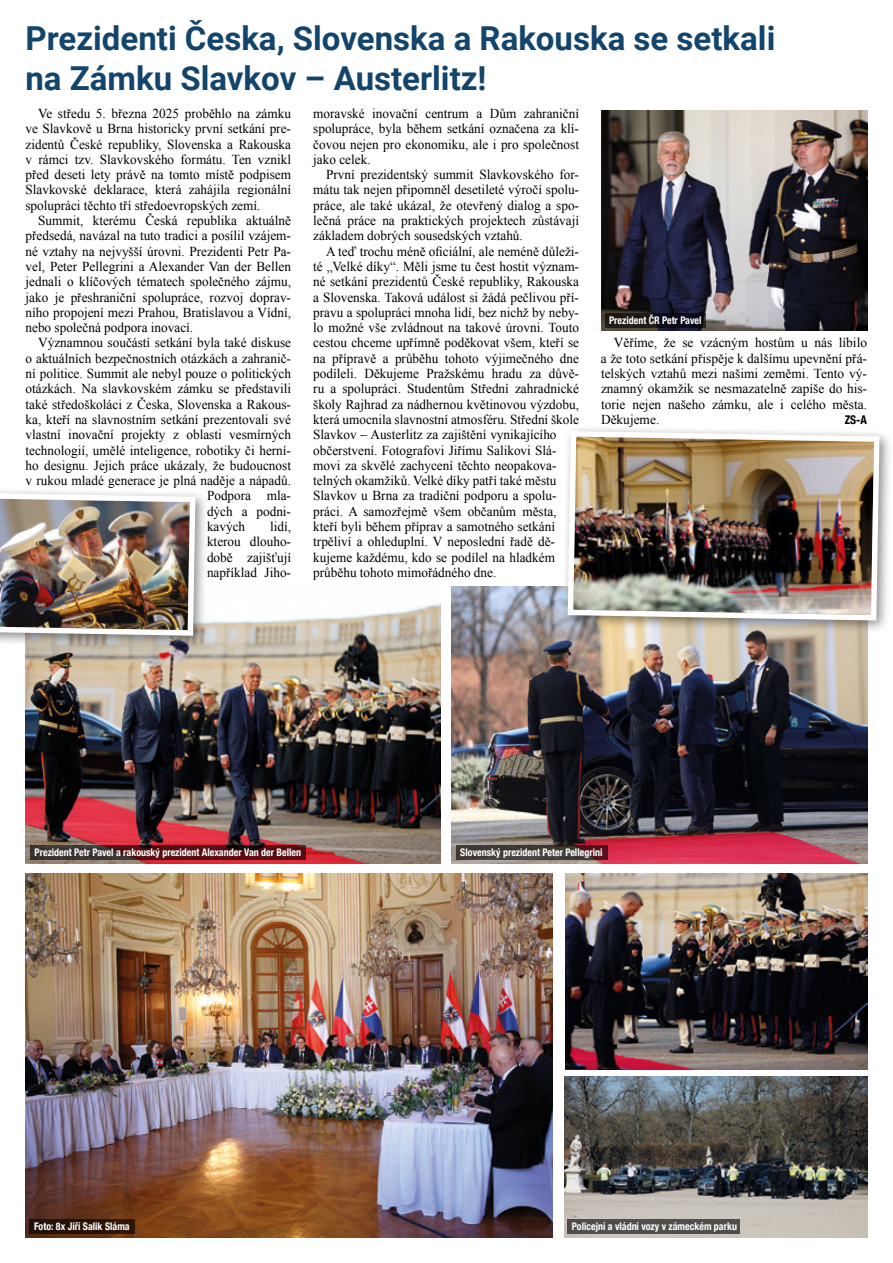
<style>
.page{position:relative;width:893px;height:1263px;background:#fff}
.page>*{position:absolute;margin:0;border:0;box-sizing:border-box;transform-origin:0 0}
.t1{font:700 33px/39.6px "Roboto";color:#13446b}
.t2{font:13.65px/15.3px "Times New Roman";color:#000;text-align:justify}
.t3{font:700 condensed 12px "Helvetica Neue LT Com";color:#000}
.t4{font:700 condensed 10.5px "Helvetica Neue LT Com";color:#fff;scale:.95 1}
</style>
<div class="page">
<img style="left:452px;top:586px;width:113px;height:277px">
<img style="left:198px;top:874px;width:355px;height:363px">
<img style="left:601px;top:111px;width:266px;height:220px">
<img style="left:198px;top:602px;width:243px;height:261px">
<div style="left:562px;top:424px;width:331px;height:210px;background:#000;opacity:.45"></div>
<img style="left:565px;top:428px;width:317px;height:807px">
<div style="left:0;top:487px;width:209px;height:162px;background:#000;opacity:.45"></div>
<img style="left:0;top:487px;width:198px;height:751px">
<div style="left:30px;top:1219px;width:105px;height:15px;background:#261307"></div>
<div style="left:568px;top:1219px;width:172px;height:15px;background:#514e4b"></div>
<svg style="left:605px;top:313px;width:101px;height:14px"></svg>
<svg style="left:30px;top:845px;width:276px;height:15px;background:#491a1b"></svg>
<svg style="left:456px;top:845px;width:152px;height:15px;background:#433532"></svg>
<h1 class="t1" style="left:26px;top:18px;width:751px">Prezidenti Česka, Slovenska a Rakouska se setkali na Zámku Slavkov – Austerlitz!</h1>
<p class="t2" style="left:25px;top:105px;width:267px;text-indent:13px">Ve středu 5. března 2025 proběhlo na zámku ve Slavkově u Brna historicky první setkání pre&shy;zidentů České republiky, Slovenska a Rakouska v rámci tzv. Slavkovského formátu. Ten vznikl před deseti lety právě na tomto místě podpisem Slavkovské deklarace, která zahájila regionální spolupráci těchto tří středoevropských zemí.</p>
<p class="t2" style="left:25px;top:213px;width:267px;text-indent:13px">Summit, kterému Česká republika aktuálně předsedá, navázal na tuto tradici a posílil vzájem&shy;né vztahy na nejvyšší úrovni. Prezidenti Petr Pa&shy;vel, Peter Pellegrini a Alexander Van der Bellen jednali o klíčových tématech společného zájmu, jako je přeshraniční spolupráce, rozvoj doprav&shy;ního propojení mezi Prahou, Bratislavou a Vídní, nebo společná podpora inovací.</p>
<p class="t2" style="left:38px;top:335px;width:254px">Významnou součástí setkání byla také diskuse</p>
<p class="t2" style="left:26px;top:350px;width:267px">o aktuálních bezpečnostních otázkách a zahranič-</p>
<p class="t2" style="left:26px;top:366px;width:267px">ní politice. Summit ale nebyl pouze o politických</p>
<p class="t2" style="left:26px;top:381px;width:267px">otázkách. Na slavkovském zámku se představili</p>
<p class="t2" style="left:26px;top:396px;width:267px">také středoškoláci z Česka, Slovenska a Rakous-</p>
<p class="t2" style="left:26px;top:411px;width:267px">ka, kteří na slavnostním setkání prezentovali své</p>
<p class="t2" style="left:26px;top:427px;width:267px">vlastní inovační projekty z oblasti vesmírných</p>
<p class="t2" style="left:25px;top:442px;width:267px">technologií, umělé inteligence, robotiky či herní-</p>
<p class="t2" style="left:26px;top:457px;width:267px">ho designu. Jejich práce ukázaly, že budoucnost</p>
<p class="t2" style="left:26px;top:473px;width:267px">v rukou mladé generace je plná naděje a nápadů.</p>
<p class="t2" style="left:207px;top:488px;width:85px">Podpora mla-</p>
<p class="t2" style="left:207px;top:503px;width:85px">dých a podni-</p>
<p class="t2" style="left:207px;top:519px;width:40px">kavých</p>
<p class="t2" style="left:313px;top:105px;width:267px">moravské inovační centrum a Dům zahraniční spolupráce, byla během setkání označena za klí&shy;čovou nejen pro ekonomiku, ale i pro společnost jako celek.</p>
<p class="t2" style="left:313px;top:167px;width:267px;text-indent:13px">První prezidentský summit Slavkovského for&shy;mátu tak nejen připomněl desetileté výročí spolu&shy;práce, ale také ukázal, že otevřený dialog a spo&shy;lečná práce na praktických projektech zůstávají základem dobrých sousedských vztahů.</p>
<p class="t2" style="left:313px;top:243px;width:267px;text-align:left;text-indent:13px">A teď trochu méně oficiální, ale neméně důleži&shy;té „Velké díky“. Měli jsme tu čest hostit význam&shy;né setkání prezidentů České republiky, Rakouska a Slovenska. Taková událost si žádá pečlivou pří&shy;pravu a spolupráci mnoha lidí, bez nichž by neby&shy;lo možné vše zvládnout na takové úrovni. Touto cestou chceme upřímně poděkovat všem, kteří se na přípravě a průběhu tohoto výjimečného dne podíleli. Děkujeme Pražskému hradu za důvě&shy;ru a spolupráci. Studentům Střední zahradnické školy Rajhrad za nádhernou květinovou výzdobu, která umocnila slavnostní atmosféru. Střední škole Slavkov – Austerlitz za zajištění vynikajícího občerstvení. Fotografovi Jiřímu Salikovi Slá&shy;movi za skvělé zachycení těchto neopakova&shy;telných okamžiků. Velké díky patří také městu Slavkov u Brna za tradiční podporu a spolu&shy;práci. A samozřejmě všem občanům města, kteří byli během příprav a samotného setkání trpěliví a ohleduplní. V neposlední řadě dě&shy;kujeme každému, kdo se podílel na hladkém průběhu tohoto mimořádného dne.</p>
<p class="t4" style="left:609px;top:314px;width:99px">Prezident ČR Petr Pavel</p>
<p class="t2" style="left:601px;top:335px;width:268px;text-indent:13px">Věříme, že se vzácným hostům u nás líbilo a že toto setkání přispěje k dalšímu upevnění přá&shy;telských vztahů mezi našimi zeměmi. Tento vý&shy;znamný okamžik se nesmazatelně zapíše do his&shy;torie nejen našeho zámku, ale i celého města.<br>Děkujeme.</p>
<p class="t3" style="left:845px;top:412px;width:24px">ZS-A</p>
<p class="t2" style="left:207px;top:519px;width:86px;text-indent:63px">lidí, kterou dlouho&shy;době zajišťují například Jiho-</p>
<p class="t4" style="left:35px;top:846px;width:282px">Prezident Petr Pavel a rakouský prezident Alexander Van der Bellen</p>
<p class="t4" style="left:460px;top:846px;width:151px">Slovenský prezident Peter Pellegrini</p>
<p class="t4" style="left:34px;top:1220px;width:102px">Foto: 8x Jiří Salik Sláma</p>
<p class="t4" style="left:572px;top:1220px;width:175px">Policejní a vládní vozy v zámeckém parku</p>
</div>
